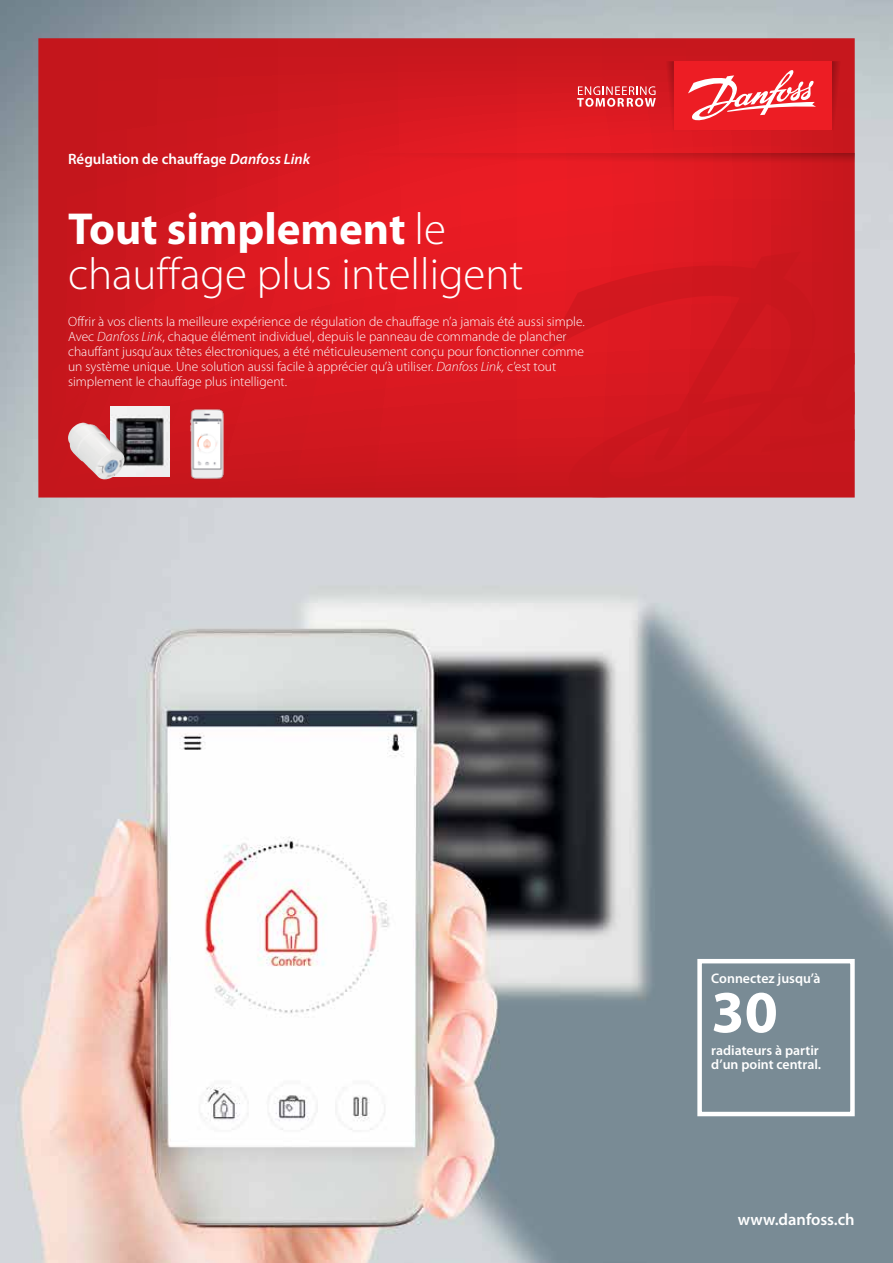
<style>
.page{position:relative;width:893px;height:1263px;background:#fff}
.page>*{position:absolute;margin:0;border:0;box-sizing:border-box;transform-origin:0 0}
.t1{font:700 60px "Myriad Pro";color:#fff}
.t2{font:300 45px/45px "Myriad Pro";color:#fff}
.t3{font:600 16.5px "Myriad Pro";color:#fff}
.t4{font:600 15px "Myriad Pro";color:#fff}
.t5{font:600 13.8px/13.8px "Myriad Pro";color:#fff}
.t6{font:300 13.5px/15px "Myriad Pro";color:#fff}
.s1{font-style:italic}
.s2{font-weight:700}
</style>
<div class="page">
<img style="left:0;top:0;width:893px;height:1263px">
<svg style="left:38px;top:38px;width:817px;height:459px;background:#d4181f"></svg>
<svg style="left:547px;top:237px;width:308px;height:260px;background:#d0171e"></svg>
<svg style="left:832px;top:61px;width:12px;height:69px"></svg>
<svg style="left:358px;top:153px;width:497px;height:13px;background:#d61920"></svg>
<div style="left:674px;top:61px;width:158px;height:69px;background:#ed1d24"></div>
<svg style="left:577px;top:61px;width:97px;height:69px;background:#d82c33"></svg>
<svg style="left:688px;top:70px;width:128px;height:51px"></svg>
<img style="left:184px;top:401px;width:46px;height:85px">
<img style="left:110px;top:407px;width:60px;height:70px">
<img style="left:68px;top:423px;width:56px;height:56px">
<div style="left:697px;top:959px;width:158px;height:157px;border:4px solid #fff"></div>
<p class="t4" style="left:68px;top:150px;width:244px">Régulation de chauffage <span class="s1">Danfoss Link</span></p>
<h2 class="t2" style="left:68px;top:206px;width:457px"><span class="s2">Tout simplement</span> le chauffage plus intelligent</h2>
<p class="t6" style="left:68px;top:313px;width:518px">Offrir à vos clients la meilleure expérience de régulation de chauffage n’a jamais été aussi simple.<br>Avec <span class="s1">Danfoss Link</span>, chaque élément individuel, depuis le panneau de commande de plancher chauffant jusqu’aux têtes électroniques, a été méticuleusement conçu pour fonctionner comme un système unique. Une solution aussi facile à apprécier qu’à utiliser. <span class="s1">Danfoss Link,</span> c’est tout simplement le chauffage plus intelligent.</p>
<p class="t5" style="left:711px;top:971px;width:111px">Connectez jusqu’à</p>
<h1 class="t1" style="left:711px;top:973px;width:68px">30</h1>
<p class="t5" style="left:711px;top:1043px;width:111px">radiateurs à partir d’un point central.</p>
<p class="t3" style="left:738px;top:1209px;width:118px">www.danfoss.ch</p>
</div>
